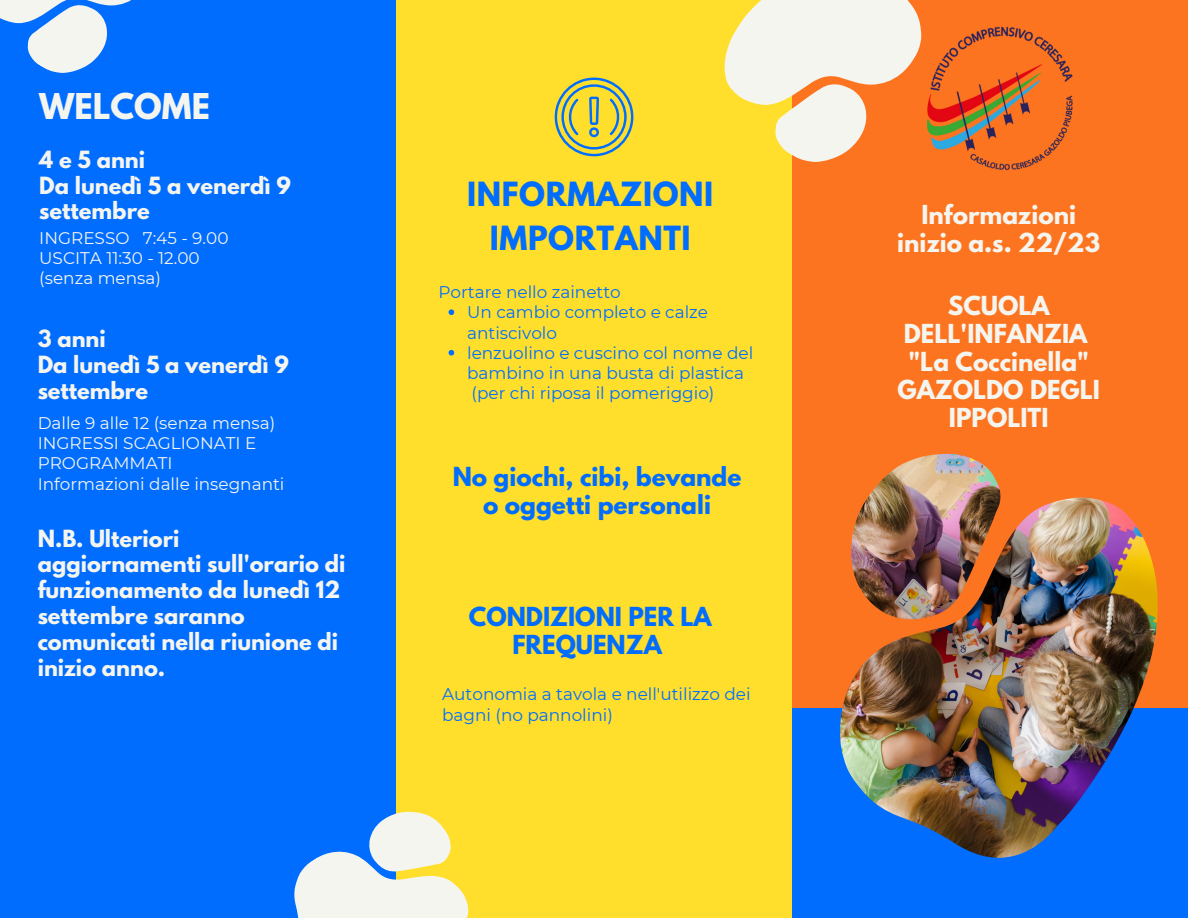
<style>
.page{position:relative;width:1188px;height:918px;background:#fd7420}
.page>*{position:absolute;margin:0;border:0;box-sizing:border-box;transform-origin:0 0}
.t1{font:700 31.5px "League Spartan";color:#f5f5ef}
.t2{font:700 29.55px/43.8px "League Spartan";letter-spacing:.02em;color:#006dff;text-align:center}
.t3{font:700 23.25px/27.9px "League Spartan";color:#f5f5ef;text-align:center}
.t4{font:700 23.25px/28.2px "League Spartan";color:#006dff;text-align:center}
.t5{font:700 21px/25.8px "League Spartan";color:#f5f5ef}
.t6{font:16.8px/20.2px "Montserrat";color:#006dff}
.t7{font:16.8px/20.2px "Montserrat";color:#f5f5ef}
</style>
<div class="page">
<div style="left:396px;top:0;width:396px;height:918px;background:#ffdf2b"></div>
<div style="left:792px;top:708px;width:396px;height:210px;background:#006dff"></div>
<div style="left:0;top:0;width:396px;height:918px;background:#006dff"></div>
<img style="left:840px;top:454px;width:318px;height:403px">
<svg style="left:724px;top:0;width:198px;height:162px;fill:#f5f5ef"></svg>
<svg style="left:0;top:0;width:131px;height:73px"></svg>
<svg style="left:294px;top:811px;width:175px;height:107px"></svg>
<img style="left:927px;top:26px;width:146px;height:145px">
<svg style="left:555px;top:78px;width:78px;height:78px"></svg>
<svg style="left:449px;top:309px;width:5px;height:6px"></svg>
<svg style="left:449px;top:350px;width:5px;height:6px"></svg>
<h1 class="t1" style="left:39px;top:91px;width:172px">WELCOME</h1>
<p class="t5" style="left:39px;top:150px;width:253px">4e5anni<br>Da lunedì 5 a venerdì 9 settembre</p>
<p class="t7" style="left:39px;top:227px;width:191px">INGRESSO 7:45 - 9.00<br>USCITA 11:30 - 12.00 (senza mensa)</p>
<p class="t5" style="left:38px;top:329px;width:253px">3 anni<br>Da lunedì 5 a venerdì 9 settembre</p>
<p class="t7" style="left:38px;top:413px;width:248px">Dalle 9 alle 12 (senza mensa)<br>INGRESSI SCAGLIONATI E<br>PROGRAMMATI<br>Informazioni dalle insegnanti</p>
<p class="t5" style="left:38px;top:528px;width:309px">N.B. Ulteriori aggiornamenti sull'orario di funzionamento da lunedì 12 settembre saranno comunicati nella riunione di inizio anno.</p>
<h2 class="t2" style="left:467px;top:176px;width:248px">INFORMAZIONI<br>IMPORTANTI</h2>
<p class="t6" style="left:438px;top:282px;width:184px">Portare nello zainetto</p>
<p class="t6" style="left:467px;top:302px;width:288px">Un cambio completo e calze antiscivolo<br>lenzuolino e cuscino col nome del bambino in una busta di plastica (per chi riposa il pomeriggio)</p>
<h3 class="t4" style="left:453px;top:465px;width:290px">No giochi, cibi, bevande o oggetti personali</h3>
<h3 class="t4" style="left:469px;top:605px;width:244px">CONDIZIONI PER LA<br>FREQUENZA</h3>
<p class="t6" style="left:442px;top:684px;width:310px">Autonomia a tavola e nell'utilizzo dei bagni (no pannolini)</p>
<h3 class="t3" style="left:897px;top:204px;width:204px">Informazioni inizio a.s. 22/23</h3>
<h3 class="t3" style="left:897px;top:295px;width:204px">SCUOLA<br>DELL'INFANZIA "La Coccinella"<br>GAZOLDO DEGLI<br>IPPOLITI</h3>
</div>
